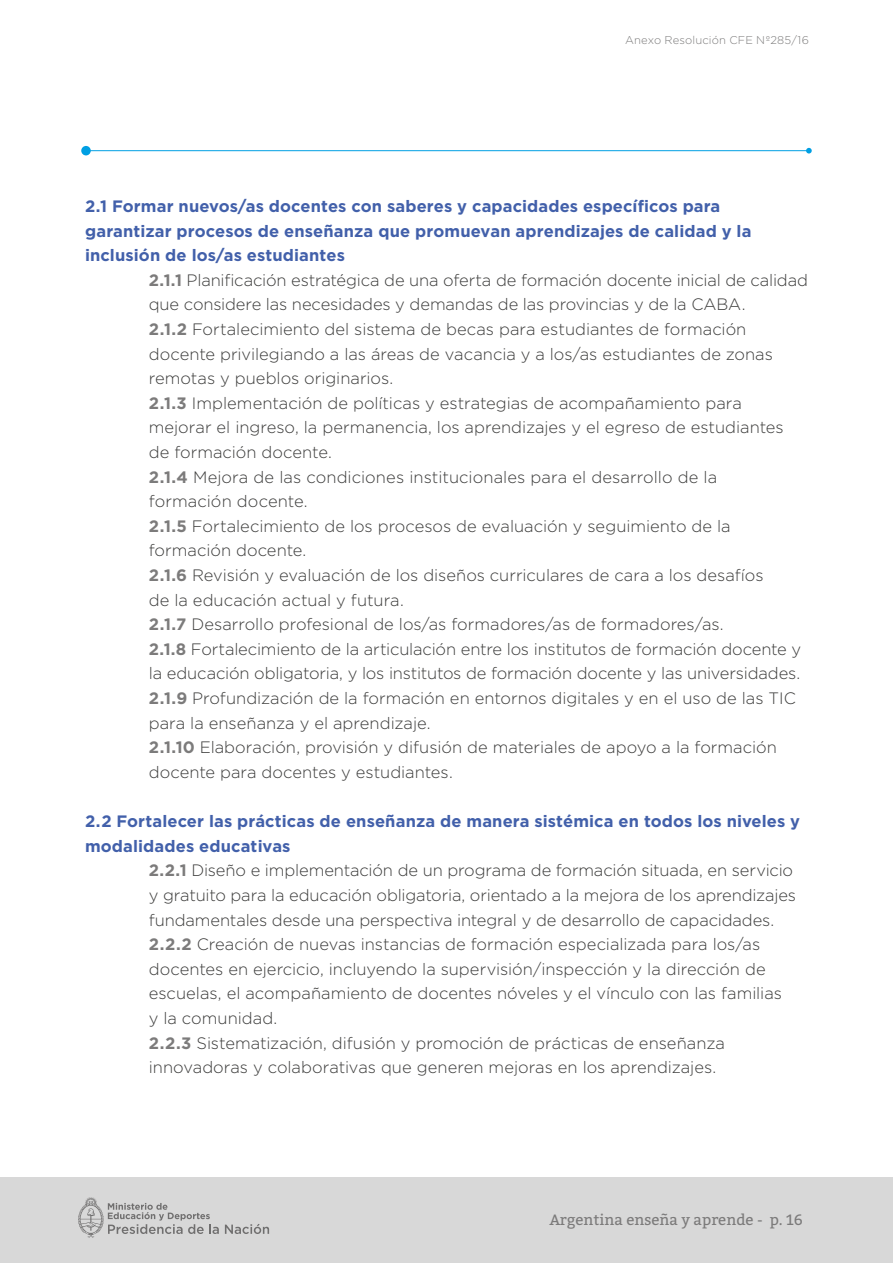
<style>
.page{position:relative;width:893px;height:1263px;background:#fff}
.page>*{position:absolute;margin:0;border:0;box-sizing:border-box;transform-origin:0 0}
.t1{font:300 16.5px/24.6px "Gotham";letter-spacing:-.005em;color:#3c3c3b}
.t2{font:700 16.5px/24.6px "Gotham";letter-spacing:.005em;color:#4260aa}
.t3{font:15px "Bitter";color:#7c7b7b}
.t4{font:300 11.25px "Gotham";letter-spacing:.015em;color:#7c7b7b}
.s1{font-weight:700;color:#7c7b7b}
</style>
<div class="page">
<div style="left:0;top:1178px;width:893px;height:85px;background:#d8d8d8"></div>
<svg style="left:225px;top:1224px;width:44px;height:10px"></svg>
<svg style="left:78px;top:1197px;width:141px;height:41px"></svg>
<hr style="left:86px;top:150px;width:723px;height:1px;background:#009fe3">
<svg style="left:806px;top:148px;width:6px;height:5px"></svg>
<div style="left:81px;top:146px;width:10px;height:9px;background:#009fe3;border-radius:50%"></div>
<p class="t4" style="left:625px;top:34px;width:185px">Anexo Resolución CFE Nº285/16</p>
<p class="t2" style="left:85px;top:194px;width:668px">2.1 Formar nuevos/as docentes con saberes y capacidades específicos para garantizar procesos de enseñanza que promuevan aprendizajes de calidad y la inclusión de los/as estudiantes</p>
<p class="t1" style="left:149px;top:267px;width:661px"><span class="s1">2.1.1</span> Planificación estratégica de una oferta de formación docente inicial de calidad que considere las necesidades y demandas de las provincias y de la CABA.<br><span class="s1">2.1.2</span> Fortalecimiento del sistema de becas para estudiantes de formación docente privilegiando a las áreas de vacancia y a los/as estudiantes de zonas remotas y pueblos originarios.<br><span class="s1">2.1.3</span> Implementación de políticas y estrategias de acompañamiento para mejorar el ingreso, la permanencia, los aprendizajes y el egreso de estudiantes de formación docente.<br><span class="s1">2.1.4</span> Mejora de las condiciones institucionales para el desarrollo de la<br>formación docente.<br><span class="s1">2.1.5</span> Fortalecimiento de los procesos de evaluación y seguimiento de la formación docente.<br><span class="s1">2.1.6</span> Revisión y evaluación de los diseños curriculares de cara a los desafíos<br>de la educación actual y futura.<br><span class="s1">2.1.7</span> Desarrollo profesional de los/as formadores/as de formadores/as.<br><span class="s1">2.1.8</span> Fortalecimiento de la articulación entre los institutos de formación docente y la educación obligatoria, y los institutos de formación docente y las universidades.<br><span class="s1">2.1.9</span> Profundización de la formación en entornos digitales y en el uso de las TIC para la enseñanza y el aprendizaje.<br><span class="s1">2.1.10</span> Elaboración, provisión y difusión de materiales de apoyo a la formación docente para docentes y estudiantes.</p>
<p class="t2" style="left:85px;top:809px;width:717px">2.2 Fortalecer las prácticas de enseñanza de manera sistémica en todos los niveles y modalidades educativas</p>
<p class="t1" style="left:149px;top:858px;width:649px"><span class="s1">2.2.1</span> Diseño e implementación de un programa de formación situada, en servicio y gratuito para la educación obligatoria, orientado a la mejora de los aprendizajes fundamentales desde una perspectiva integral y de desarrollo de capacidades.<br><span class="s1">2.2.2</span> Creación de nuevas instancias de formación especializada para los/as docentes en ejercicio, incluyendo la supervisión/inspección y la dirección de escuelas, el acompañamiento de docentes nóveles y el vínculo con las familias<br>y la comunidad.<br><span class="s1">2.2.3</span> Sistematización, difusión y promoción de prácticas de enseñanza innovadoras y colaborativas que generen mejoras en los aprendizajes.</p>
<p class="t3" style="left:550px;top:1210px;width:255px">Argentina enseña y aprende - p. 16</p>
</div>
